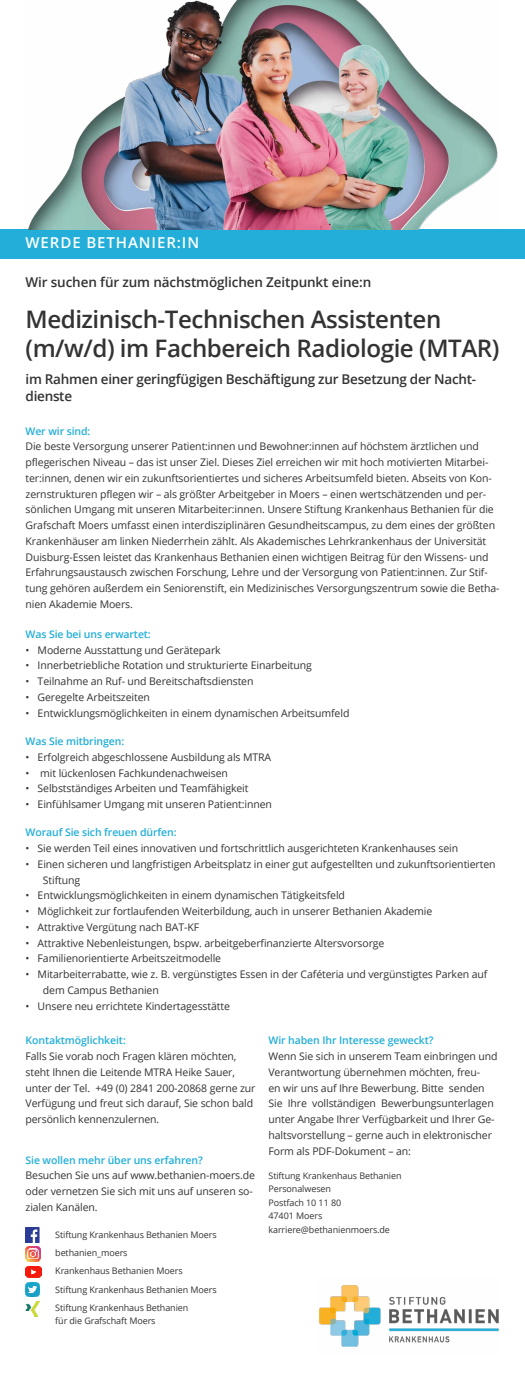
<style>
.page{position:relative;width:525px;height:1380px;background:#fff}
.page>*{position:absolute;margin:0;border:0;box-sizing:border-box;transform-origin:0 0}
.t1{font:600 24.12px/28.9px "Open Sans";letter-spacing:-.02em;color:#333}
.t2{font:600 15px "Open Sans";letter-spacing:.06em;color:#fff}
.t3{font:600 13.5px/16.2px "Open Sans";letter-spacing:-.02em;color:#333}
.t4{font:10.5px/15.8px "Open Sans";letter-spacing:-.01em;color:#333}
.t5{font:600 10.5px "Open Sans";letter-spacing:-.01em;color:#21aed8}
.t6{font:9px/13.5px "Open Sans";letter-spacing:-.01em;color:#333}
</style>
<div class="page">
<img style="left:319px;top:1285px;width:180px;height:62px">
<div style="left:0;top:229px;width:524px;height:30px;background:#22aed8"></div>
<img style="left:28px;top:0;width:470px;height:229px">
<svg style="left:26px;top:1247px;width:14px;height:14px"></svg>
<img style="left:26px;top:1228px;width:14px;height:14px">
<img style="left:26px;top:1266px;width:16px;height:3px">
<svg style="left:26px;top:1269px;width:16px;height:2px"></svg>
<img style="left:26px;top:1271px;width:16px;height:6px">
<svg style="left:26px;top:1277px;width:15px;height:40px"></svg>
<h2 class="t2" style="left:26px;top:233px;width:175px">WERDE BETHANIER:IN</h2>
<p class="t3" style="left:26px;top:274px;width:347px">Wir suchen für zum nächstmöglichen Zeitpunkt eine:n</p>
<h1 class="t1" style="left:26px;top:304px;width:475px">Medizinisch-Technischen Assistenten (m/w/d) im Fachbereich Radiologie (MTAR)</h1>
<p class="t3" style="left:26px;top:371px;width:452px">im Rahmen einer geringfügigen Beschäftigung zur Besetzung der Nacht&shy;dienste</p>
<p class="t5" style="left:26px;top:424px;width:66px">Wer wir sind:</p>
<p class="t4" style="left:26px;top:438px;width:475px">Die beste Versorgung unserer Patient:innen und Bewohner:innen auf höchstem ärztlichen und pflegerischen Niveau – das ist unser Ziel. Dieses Ziel erreichen wir mit hoch motivierten Mitarbei&shy;ter:innen, denen wir ein zukunftsorientiertes und sicheres Arbeitsumfeld bieten. Abseits von Kon&shy;zernstrukturen pflegen wir – als größter Arbeitgeber in Moers – einen wertschätzenden und per&shy;sönlichen Umgang mit unseren Mitarbeiter:innen. Unsere Stiftung Krankenhaus Bethanien für die Grafschaft Moers umfasst einen interdisziplinären Gesundheitscampus, zu dem eines der größten Krankenhäuser am linken Niederrhein zählt. Als Akademisches Lehrkrankenhaus der Universität Duisburg-Essen leistet das Krankenhaus Bethanien einen wichtigen Beitrag für den Wissens- und Erfahrungsaustausch zwischen Forschung, Lehre und der Versorgung von Patient:innen. Zur Stif&shy;tung gehören außerdem ein Seniorenstift, ein Medizinisches Versorgungszentrum sowie die Betha&shy;nien Akademie Moers.</p>
<p class="t5" style="left:26px;top:627px;width:127px">Was Sie bei uns erwartet:</p>
<p class="t4" style="left:26px;top:642px;width:196px">• Moderne Ausstattung und Gerätepark</p>
<p class="t4" style="left:26px;top:658px;width:288px">• Innerbetriebliche Rotation und strukturierte Einarbeitung</p>
<p class="t4" style="left:26px;top:673px;width:229px">• Teilnahme an Ruf- und Bereitschaftsdiensten</p>
<p class="t4" style="left:26px;top:689px;width:126px">• Geregelte Arbeitszeiten</p>
<p class="t4" style="left:26px;top:705px;width:325px">• Entwicklungsmöglichkeiten in einem dynamischen Arbeitsumfeld</p>
<p class="t5" style="left:26px;top:734px;width:100px">Was Sie mitbringen:</p>
<p class="t4" style="left:26px;top:749px;width:247px">• Erfolgreich abgeschlossene Ausbildung als MTRA</p>
<p class="t4" style="left:26px;top:765px;width:204px">• mit lückenlosen Fachkundenachweisen</p>
<p class="t4" style="left:26px;top:780px;width:224px">• Selbstständiges Arbeiten und Teamfähigkeit</p>
<p class="t4" style="left:26px;top:796px;width:248px">• Einfühlsamer Umgang mit unseren Patient:innen</p>
<p class="t5" style="left:26px;top:825px;width:152px">Worauf Sie sich freuen dürfen:</p>
<p class="t4" style="left:26px;top:840px;width:434px">• Sie werden Teil eines innovativen und fortschrittlich ausgerichteten Krankenhauses sein</p>
<p class="t4" style="left:43px;top:856px;width:454px;text-indent:-17px">• Einen sicheren und langfristigen Arbeitsplatz in einer gut aufgestellten und zukunftsorientierten<br>Stiftung</p>
<p class="t4" style="left:26px;top:887px;width:321px">• Entwicklungsmöglichkeiten in einem dynamischen Tätigkeitsfeld</p>
<p class="t4" style="left:26px;top:903px;width:408px">• Möglichkeit zur fortlaufenden Weiterbildung, auch in unserer Bethanien Akademie</p>
<p class="t4" style="left:26px;top:919px;width:175px">• Attraktive Vergütung nach BAT-KF</p>
<p class="t4" style="left:26px;top:935px;width:360px">• Attraktive Nebenleistungen, bspw. arbeitgeberfinanzierte Altersvorsorge</p>
<p class="t4" style="left:26px;top:950px;width:197px">• Familienorientierte Arbeitszeitmodelle</p>
<p class="t4" style="left:43px;top:966px;width:446px;text-indent:-17px">• Mitarbeiterrabatte, wie z. B. vergünstigtes Essen in der Caféteria und vergünstigtes Parken auf dem Campus Bethanien</p>
<p class="t4" style="left:26px;top:998px;width:206px">• Unsere neu errichtete Kindertagesstätte</p>
<p class="t5" style="left:268px;top:1033px;width:166px">Wir haben Ihr Interesse geweckt?</p>
<p class="t4" style="left:268px;top:1048px;width:230px">Wenn Sie sich in unserem Team einbringen und Verantwortung übernehmen möchten, freu-<br>en wir uns auf Ihre Bewerbung. Bitte senden Sie Ihre vollständigen Bewerbungsunterlagen unter Angabe Ihrer Verfügbarkeit und Ihrer Ge&shy;haltsvorstellung – gerne auch in elektronischer Form als PDF-Dokument – an:</p>
<p class="t5" style="left:26px;top:1033px;width:102px">Kontaktmöglichkeit:</p>
<p class="t4" style="left:26px;top:1048px;width:231px">Falls Sie vorab noch Fragen klären möchten, steht Ihnen die Leitende MTRA Heike Sauer, unter der Tel. +49 (0) 2841 200-20868 gerne zur Verfügung und freut sich darauf, Sie schon bald persönlich kennenzulernen.</p>
<p class="t5" style="left:26px;top:1153px;width:179px">Sie wollen mehr über uns erfahren?</p>
<p class="t4" style="left:26px;top:1167px;width:231px">Besuchen Sie uns auf www.bethanien-moers.de oder vernetzen Sie sich mit uns auf unseren so&shy;zialen Kanälen.</p>
<p class="t6" style="left:268px;top:1168px;width:135px">Stiftung Krankenhaus Bethanien<br>Personalwesen<br>Postfach 10 11 80<br>47401 Moers karriere@bethanienmoers.de</p>
<p class="t6" style="left:55px;top:1225px;width:163px;line-height:18.3px">Stiftung Krankenhaus Bethanien Moers bethanien_moers<br>Krankenhaus Bethanien Moers<br>Stiftung Krankenhaus Bethanien Moers<br>Stiftung Krankenhaus Bethanien</p>
<p class="t6" style="left:55px;top:1314px;width:102px">für die Grafschaft Moers</p>
</div>
